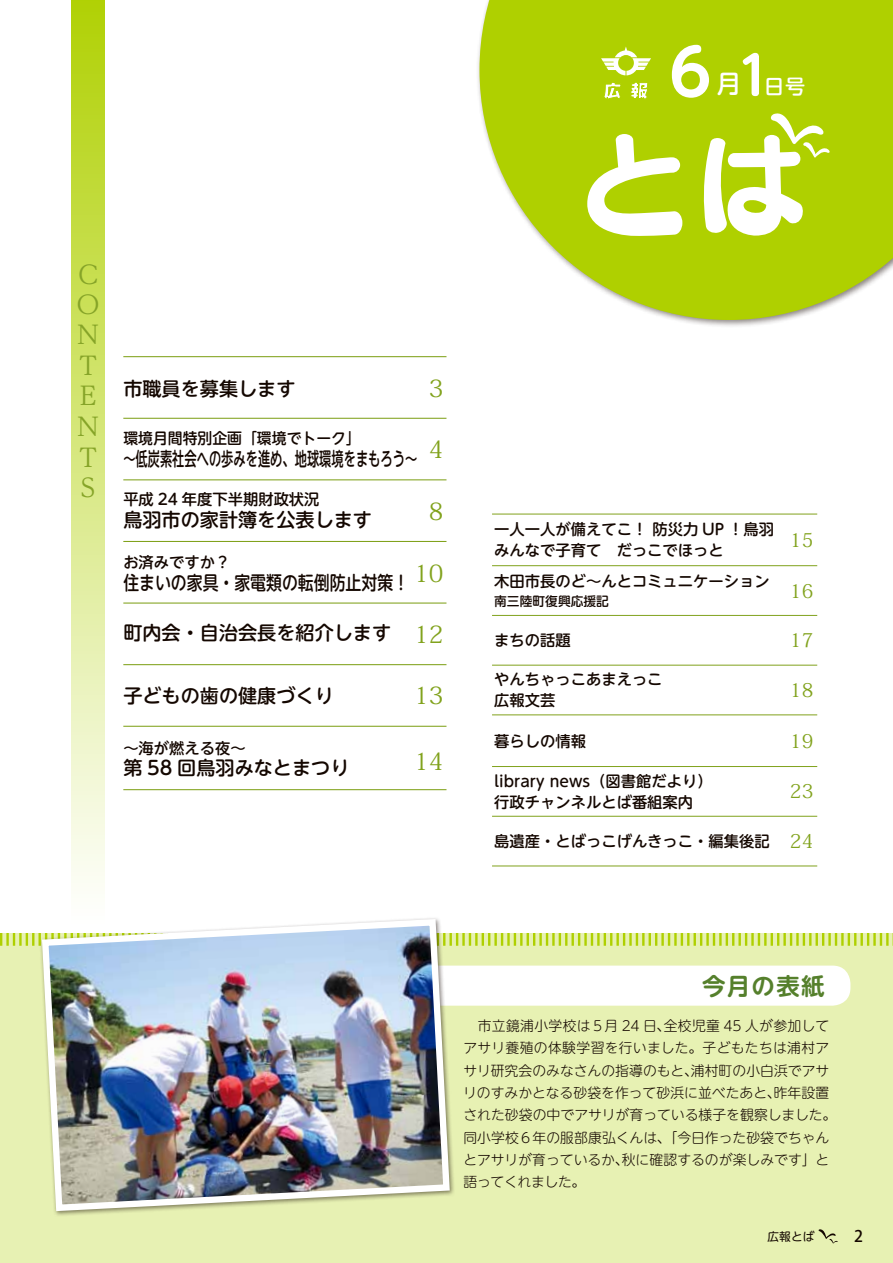
<style>
.page{position:relative;width:893px;height:1263px;background:#fff}
.page>*{position:absolute;margin:0;border:0;box-sizing:border-box;transform-origin:0 0}
.t1{font:700 63.75px "UD Shin M Go Pro De";color:#fff}
.t2{font:25.5px/30.5px "UD Reimin Pro";color:#86a428}
.t3{font:500 24.9px "UD Shin M Go Pro";color:#fff}
.t4{font:23.85px "Koz Min Pro";color:#81a21c}
.t5{font:700 23.4px "UD Shin M Go Pro De";letter-spacing:.06em;color:#55802c}
.t6{font:500 20.1px "UD Shin M Go Pro";color:#fff}
.t7{font:500 19.2px "UD Shin M Go Pro";color:#140700}
.t8{font:500 19.2px "UD Shin M Go Pro";color:#140700;scale:.64 1}
.t9{font:500 19.2px "UD Shin M Go Pro";color:#140700;scale:.83 1}
.t10{font:19.2px "Koz Min Pro";color:#81a21c}
.t11{font:500 15.9px "Koz Go Pro";color:#140700}
.t12{font:500 15.3px/21px "UD Shin M Go Pro";color:#140700}
.t13{font:300 13.8px/22.4px "UD Shin M Go Pro";letter-spacing:.005em;color:#140700}
.t14{font:500 12.75px "UD Shin M Go Pro";color:#140700}
.t15{font:11.7px "UD Shin M Go Pro";color:#140700}
.s1{font-family:"UD Shin M Go Pro De";font-weight:700;font-size:52.05px}
.s2{font-family:"Koz Min Pro";font-weight:400;font-size:19.2px;color:#81a21c}
</style>
<div class="page">
<div style="left:0;top:933px;width:893px;height:330px;background:#e7f1b3"></div>
<svg style="left:0;top:933px;width:893px;height:13px"></svg>
<div style="left:344px;top:965px;width:506px;height:41px;background:#fff;border-radius:18px"></div>
<div style="left:72px;top:0;width:33px;height:927px;background:linear-gradient(to bottom,#b0d104,#fff)"></div>
<hr style="left:123px;top:418px;width:323px;height:1px;background:#81a21c">
<hr style="left:123px;top:602px;width:323px;height:2px;background:#81a21c">
<hr style="left:123px;top:726px;width:323px;height:1px;background:#81a21c">
<hr style="left:123px;top:356px;width:323px;height:1px;background:#81a21c">
<hr style="left:123px;top:541px;width:323px;height:1px;background:#81a21c">
<hr style="left:123px;top:479px;width:323px;height:1px;background:#81a21c">
<hr style="left:123px;top:664px;width:323px;height:1px;background:#81a21c">
<img style="left:39px;top:916px;width:414px;height:298px">
<hr style="left:492px;top:565px;width:325px;height:1px;background:#81a21c">
<hr style="left:492px;top:514px;width:325px;height:1px;background:#81a21c">
<hr style="left:492px;top:714px;width:325px;height:1px;background:#81a21c">
<hr style="left:492px;top:816px;width:325px;height:1px;background:#81a21c">
<hr style="left:492px;top:665px;width:325px;height:1px;background:#81a21c">
<hr style="left:492px;top:615px;width:325px;height:1px;background:#81a21c">
<hr style="left:492px;top:766px;width:325px;height:1px;background:#81a21c">
<hr style="left:492px;top:865px;width:325px;height:1px;background:#81a21c">
<div style="left:476px;top:0;width:417px;height:328px;background:#140700;opacity:.5"></div>
<svg style="left:479px;top:0;width:414px;height:320px;background:#bbd628"></svg>
<hr style="left:123px;top:789px;width:323px;height:1px;background:#81a21c">
<svg style="left:587px;top:134px;width:95px;height:102px"></svg>
<svg style="left:699px;top:108px;width:131px;height:128px"></svg>
<svg style="left:601px;top:47px;width:50px;height:56px"></svg>
<svg style="left:818px;top:1229px;width:20px;height:15px"></svg>
<h1 class="t1" style="left:669px;top:21px;width:44px">6</h1>
<h3 class="t3" style="left:716px;top:64px;width:65px">月<span class="s1">１</span></h3>
<h3 class="t6" style="left:764px;top:70px;width:42px">日号</h3>
<h2 class="t2" style="left:77px;top:258px;width:25px">C<br>O<br>N<br>T<br>E<br>N<br>T<br>S</h2>
<h3 class="t7" style="left:123px;top:373px;width:174px">市職員を募集します</h3>
<h3 class="t4" style="left:429px;top:372px;width:16px">3</h3>
<p class="t12" style="left:123px;top:427px;width:239px">環境月間特別企画「環境でトーク」</p>
<h3 class="t8" style="left:123px;top:443px;width:461px">～低炭素社会への歩みを進め、地球環境をまもろう～</h3>
<p class="t12" style="left:123px;top:488px;width:198px">平成 24 年度下半期財政状況</p>
<h3 class="t7" style="left:123px;top:504px;width:250px">鳥羽市の家計簿を公表します</h3>
<h3 class="t4" style="left:429px;top:433px;width:16px">4</h3>
<h3 class="t4" style="left:429px;top:494px;width:16px">8</h3>
<p class="t12" style="left:123px;top:551px;width:109px">お済みですか？</p>
<h3 class="t9" style="left:123px;top:567px;width:387px">住まいの家具・家電類の転倒防止対策！ <sup>10</sup></h3>
<h3 class="t7" style="left:123px;top:617px;width:269px">町内会・自治会長を紹介します</h3>
<h3 class="t7" style="left:123px;top:680px;width:212px">子どもの歯の健康づくり</h3>
<h3 class="t4" style="left:414px;top:617px;width:31px">12</h3>
<h3 class="t4" style="left:414px;top:679px;width:31px">13</h3>
<p class="t12" style="left:123px;top:737px;width:124px">～海が燃える夜～</p>
<h3 class="t7" style="left:123px;top:752px;width:228px">第 58 回鳥羽みなとまつり</h3>
<h3 class="t4" style="left:414px;top:744px;width:31px">14</h3>
<p class="t12" style="left:494px;top:518px;width:281px">一人一人が備えてこ！ 防災力 UP ！鳥羽みんなで子育て　だっこでほっと</p>
<h3 class="t10" style="left:790px;top:526px;width:25px">15</h3>
<p class="t12" style="left:494px;top:570px;width:277px">木田市長のど～んとコミュニケーション</p>
<p class="t14" style="left:494px;top:591px;width:116px">南三陸町復興応援記</p>
<p class="t12" style="left:494px;top:629px;width:78px">まちの話題</p>
<h3 class="t10" style="left:790px;top:627px;width:25px">17</h3>
<h3 class="t10" style="left:790px;top:676px;width:25px">18</h3>
<h3 class="t10" style="left:790px;top:577px;width:25px">16</h3>
<p class="t12" style="left:494px;top:668px;width:170px">やんちゃっこあまえっこ広報文芸</p>
<p class="t12" style="left:494px;top:729px;width:93px">暮らしの情報</p>
<h3 class="t10" style="left:790px;top:727px;width:25px">19</h3>
<p class="t12" style="left:494px;top:770px;width:220px">library news（図書館だより）行政チャンネルとば番組案内</p>
<h3 class="t10" style="left:790px;top:778px;width:25px">23</h3>
<p class="t12" style="left:494px;top:830px;width:321px">島遺産・とばっこげんきっこ・編集後記 <span class="s2">24</span></p>
<h3 class="t5" style="left:702px;top:966px;width:124px">今月の表紙</h3>
<p class="t13" style="left:463px;top:1014px;width:375px">　市立鏡浦小学校は５月 24 日、全校児童 45 人が参加してアサリ養殖の体験学習を行いました。子どもたちは浦村アサリ研究会のみなさんの指導のもと、浦村町の小白浜でアサリのすみかとなる砂袋を作って砂浜に並べたあと、昨年設置された砂袋の中でアサリが育っている様子を観察しました。同小学校６年の服部康弘くんは、「今日作った砂袋でちゃんとアサリが育っているか、秋に確認するのが楽しみです」と語ってくれました。</p>
<p class="t15" style="left:768px;top:1227px;width:48px">広報とば</p>
<p class="t11" style="left:854px;top:1225px;width:10px">2</p>
</div>
